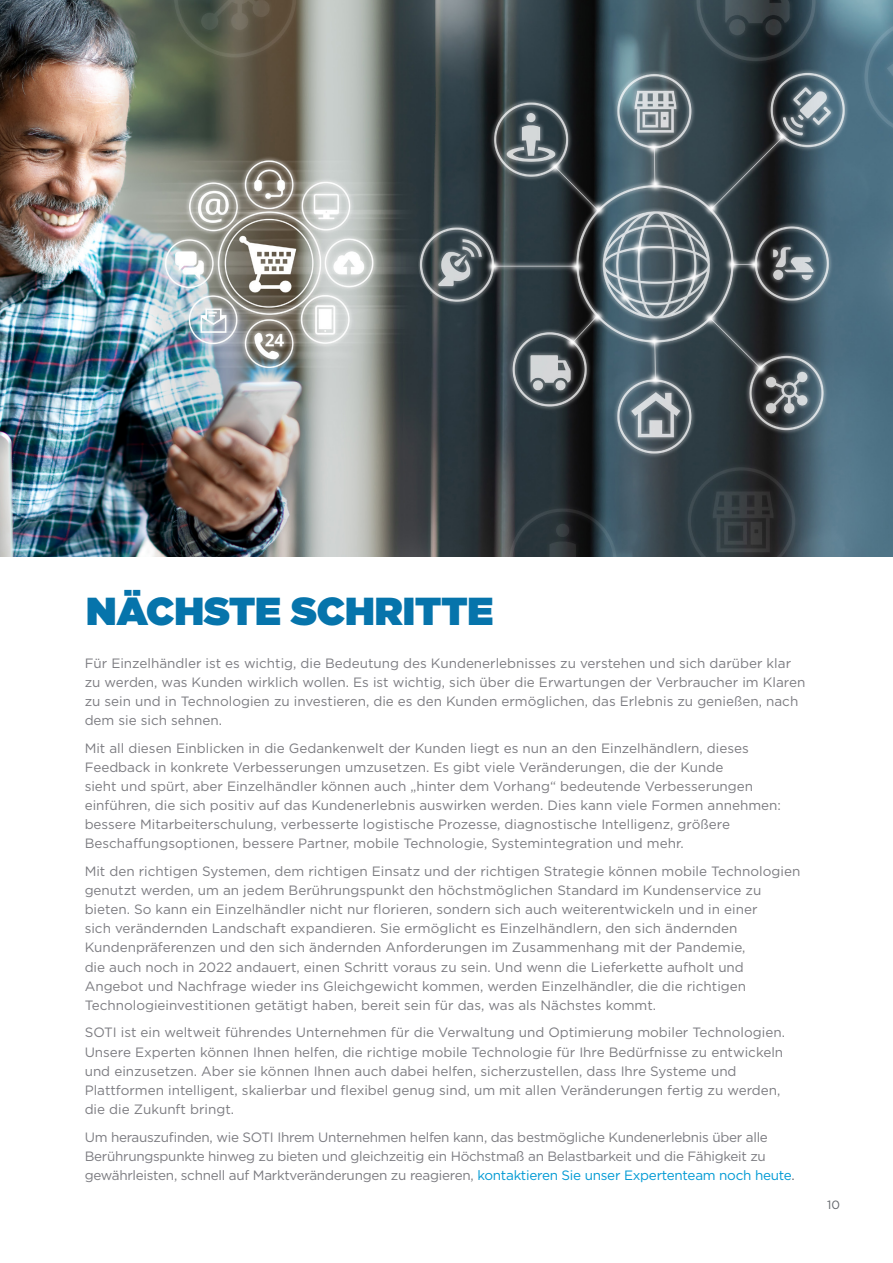
<style>
.page{position:relative;width:893px;height:1263px;background:#fff}
.page>*{position:absolute;margin:0;border:0;box-sizing:border-box;transform-origin:0 0}
.t1{font:900 39px "Gotham";color:#0674ab}
.t2{font:13.5px/19.2px "Gotham";color:#7c7c81}
.t3{font:13.5px/19.2px "Gotham";letter-spacing:-.02em;color:#7c7c81}
.t4{font:12px "Gotham";color:#63666b}
.s1{color:#009ad4}
.s2{color:#63666b}
</style>
<div class="page">
<img style="left:0;top:0;width:893px;height:557px">
<p class="t1" style="left:86px;top:583px;width:409px">NÄCHSTE SCHRITTE</p>
<p class="t2" style="left:85px;top:653px;width:722px">Für Einzelhändler ist es wichtig, die Bedeutung des Kundenerlebnisses zu verstehen und sich darüber klar zu werden, was Kunden wirklich wollen. Es ist wichtig, sich über die Erwartungen der Verbraucher im Klaren zu sein und in Technologien zu investieren, die es den Kunden ermöglichen, das Erlebnis zu genießen, nach dem sie sich sehnen.</p>
<p class="t2" style="left:85px;top:738px;width:698px">Mit all diesen Einblicken in die Gedankenwelt der Kunden liegt es nun an den Einzelhändlern, dieses Feedback in konkrete Verbesserungen umzusetzen. Es gibt viele Veränderungen, die der Kunde<br>sieht und spürt, aber Einzelhändler können auch „hinter dem Vorhang“ bedeutende Verbesserungen einführen, die sich positiv auf das Kundenerlebnis auswirken werden. Dies kann viele Formen annehmen: bessere Mitarbeiterschulung, verbesserte logistische Prozesse, diagnostische Intelligenz, größere Beschaffungsoptionen, bessere Partner, mobile Technologie, Systemintegration und mehr.</p>
<p class="t2" style="left:85px;top:861px;width:717px">Mit den richtigen Systemen, dem richtigen Einsatz und der richtigen Strategie können mobile Technologien genutzt werden, um an jedem Berührungspunkt den höchstmöglichen Standard im Kundenservice zu bieten. So kann ein Einzelhändler nicht nur florieren, sondern sich auch weiterentwickeln und in einer<br>sich verändernden Landschaft expandieren. Sie ermöglicht es Einzelhändlern, den sich ändernden Kundenpräferenzen und den sich ändernden Anforderungen im Zusammenhang mit der Pandemie,<br>die auch noch in 2022 andauert, einen Schritt voraus zu sein. Und wenn die Lieferkette aufholt und Angebot und Nachfrage wieder ins Gleichgewicht kommen, werden Einzelhändler, die die richtigen Technologieinvestitionen getätigt haben, bereit sein für das, was als Nächstes kommt.</p>
<p class="t2" style="left:85px;top:1023px;width:702px">SOTI ist ein weltweit führendes Unternehmen für die Verwaltung und Optimierung mobiler Technologien.<br>Unsere Experten können Ihnen helfen, die richtige mobile Technologie für Ihre Bedürfnisse zu entwickeln und einzusetzen. Aber sie können Ihnen auch dabei helfen, sicherzustellen, dass Ihre Systeme und Plattformen intelligent, skalierbar und flexibel genug sind, um mit allen Veränderungen fertig zu werden, die die Zukunft bringt.</p>
<p class="t3" style="left:85px;top:1127px;width:711px">Um herauszufinden, wie SOTI Ihrem Unternehmen helfen kann, das bestmögliche Kundenerlebnis über alle<br>Berührungspunkte hinweg zu bieten und gleichzeitig ein Höchstmaß an Belastbarkeit und die Fähigkeit zu gewährleisten, schnell auf Marktveränderungen zu reagieren, <span class="s1">kontaktieren Sie unser Expertenteam noch heute</span><span class="s2">.</span></p>
<p class="t4" style="left:827px;top:1197px;width:14px">10</p>
</div>
